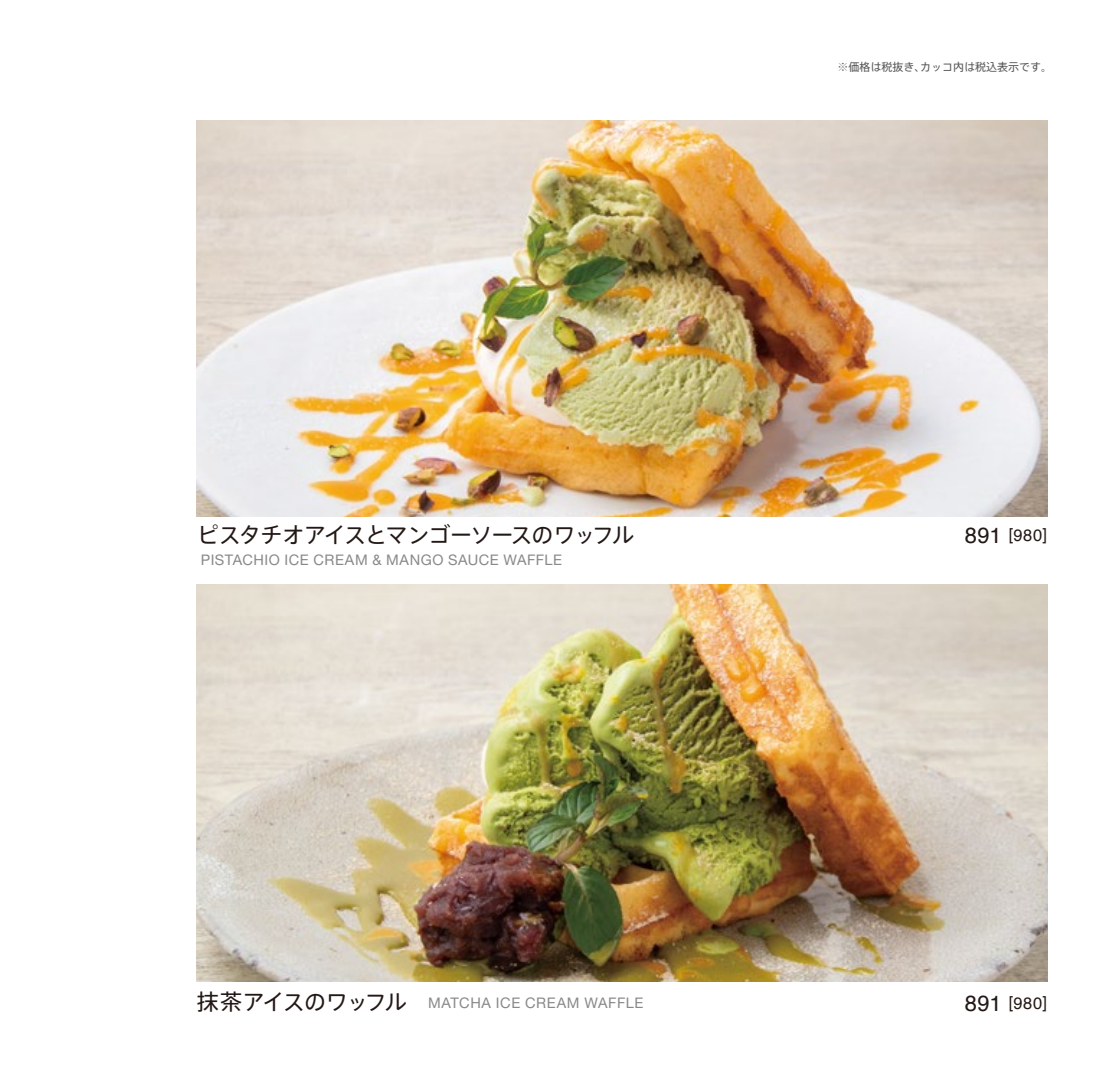
<style>
.page{position:relative;width:1106px;height:1078px;background:#fff}
.page>*{position:absolute;margin:0;border:0;box-sizing:border-box;transform-origin:0 0}
.t1{font:22px "Axis Std";letter-spacing:-.05em;color:#221815}
.t2{font:16.4px "Helvetica";letter-spacing:.04em;color:#221815}
.t3{font:14.6px "Helvetica Neue";letter-spacing:.035em;color:#898989}
.t4{font:11px "Axis Std";color:#595757}
.s1{font-family:"Axis Std";font-size:22px;color:#221815}
.s2{font-size:22px}
</style>
<div class="page">
<img style="left:197px;top:120px;width:850px;height:396px">
<img style="left:197px;top:584px;width:850px;height:396px">
<h1 class="t1" style="left:197px;top:518px;width:439px">ピスタチオアイスとマンゴーソースのワッフル</h1>
<p class="t3" style="left:201px;top:551px;width:363px">PISTACHIO ICE CREAM &amp; MANGO SAUCE WAFFLE</p>
<p class="t3" style="left:197px;top:993px;width:448px"><span class="s1">抹茶アイスのワッフル</span> MATCHA ICE CREAM WAFFLE</p>
<p class="t4" style="left:837px;top:59px;width:216px">※価格は税抜き、カッコ内は税込表示です。</p>
<p class="t2" style="left:964px;top:522px;width:84px"><span class="s2">891</span> [980]</p>
<p class="t2" style="left:964px;top:990px;width:84px"><span class="s2">891</span> [980]</p>
</div>
